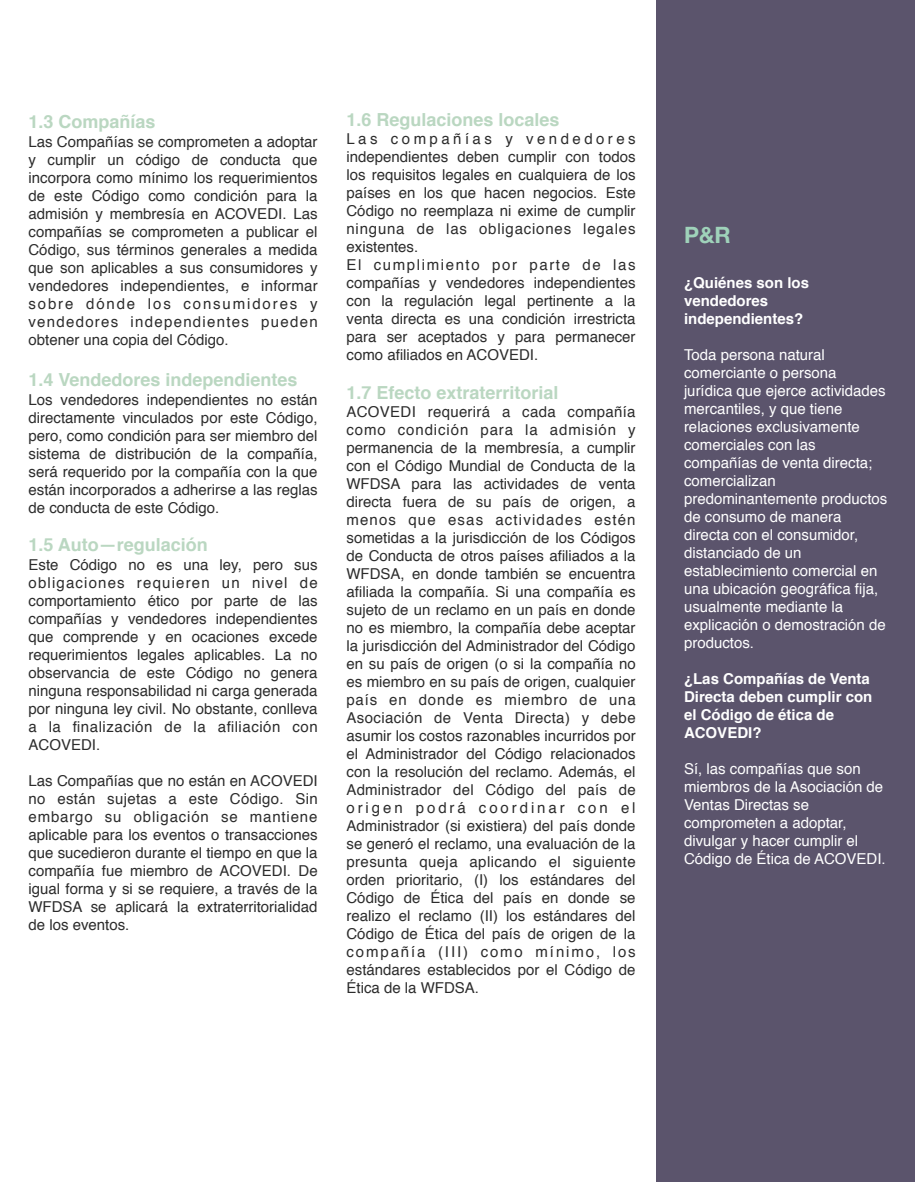
<style>
.page{position:relative;width:915px;height:1182px;background:#fff}
.page>*{position:absolute;margin:0;border:0;box-sizing:border-box;transform-origin:0 0}
.t1{font:700 22.5px "Helvetica Neue";color:#9fd2ba}
.t2{font:700 18px "Helvetica";color:#bad7c1}
.t3{font:15px/18px "Helvetica";color:#2c2c2c;text-align:justify}
.t4{font:15px/18px "Helvetica";color:#fff}
.t5{font:700 15px/18px "Helvetica";color:#fff}
</style>
<div class="page">
<div style="left:657px;top:0;width:258px;height:1182px;background:#5b546c"></div>
<p class="t2" style="left:28px;top:107px;width:129px">1.3 Compañías</p>
<p class="t3" style="left:28px;top:133px;width:291px">Las Compañías se comprometen a adoptar y cumplir un código de conducta que incorpora como mínimo los requerimientos de este Código como condición para la admisión y membresía en ACOVEDI. Las compañías se comprometen a publicar el Código, sus términos generales a medida que son aplicables a sus consumidores y vendedores independientes, e informar sobre dónde los consumidores y vendedores independientes pueden obtener una copia del Código.</p>
<p class="t2" style="left:28px;top:365px;width:271px">1.4 Vendedores independientes</p>
<p class="t3" style="left:28px;top:391px;width:291px">Los vendedores independientes no están directamente vinculados por este Código, pero, como condición para ser miembro del sistema de distribución de la compañía, será requerido por la compañía con la que están incorporados a adherirse a las reglas de conducta de este Código.</p>
<p class="t2" style="left:28px;top:530px;width:181px">1.5 Auto—regulación</p>
<p class="t3" style="left:28px;top:556px;width:291px">Este Código no es una ley, pero sus obligaciones requieren un nivel de comportamiento ético por parte de las compañías y vendedores independientes que comprende y en ocaciones excede requerimientos legales aplicables. La no observancia de este Código no genera ninguna responsabilidad ni carga generada por ninguna ley civil. No obstante, conlleva a la Þnalizaci—n de la aÞliaci—n con ACOVEDI.</p>
<p class="t3" style="left:28px;top:772px;width:291px">Las Compañías que no están en ACOVEDI no están sujetas a este Código. Sin embargo su obligación se mantiene aplicable para los eventos o transacciones que sucedieron durante el tiempo en que la compañía fue miembro de ACOVEDI. De igual forma y si se requiere, a través de la WFDSA se aplicará la extraterritorialidad de los eventos.</p>
<p class="t2" style="left:346px;top:105px;width:215px">1.6 Regulaciones locales</p>
<p class="t3" style="left:346px;top:130px;width:291px;text-align:left">Las compañías y vendedores independientes deben cumplir con todos los requisitos legales en cualquiera de los países en los que hacen negocios. Este Código no reemplaza ni exime de cumplir ninguna de las obligaciones legales existentes.<br>El cumplimiento por parte de las compañías y vendedores independientes con la regulación legal pertinente a la venta directa es una condición irrestricta para ser aceptados y para permanecer como aÞliados en ACOVEDI.</p>
<p class="t2" style="left:346px;top:378px;width:214px">1.7 Efecto extraterritorial</p>
<p class="t3" style="left:346px;top:403px;width:291px">ACOVEDI requerirá a cada compañía como condición para la admisión y permanencia de la membresía, a cumplir con el Código Mundial de Conducta de la WFDSA para las actividades de venta directa fuera de su país de origen, a menos que esas actividades estén sometidas a la jurisdicción de los Códigos de Conducta de otros pa’ses aÞliados a la WFDSA, en donde también se encuentra aÞliada la compa–’a. Si una compa–’a es sujeto de un reclamo en un país en donde no es miembro, la compañía debe aceptar la jurisdicción del Administrador del Código en su país de origen (o si la compañía no es miembro en su país de origen, cualquier país en donde es miembro de una Asociación de Venta Directa) y debe asumir los costos razonables incurridos por el Administrador del Código relacionados con la resolución del reclamo. Además, el Administrador del Código del país de origen podrá coordinar con el Administrador (si existiera) del país donde se generó el reclamo, una evaluación de la presunta queja aplicando el siguiente orden prioritario, (I) los estándares del Código de Ética del país en donde se realizo el reclamo (II) los estándares del Código de Ética del país de origen de la compañía (III) como mínimo, los estándares establecidos por el Código de Ética de la WFDSA.</p>
<h1 class="t1" style="left:684px;top:217px;width:48px">P&amp;R</h1>
<p class="t5" style="left:684px;top:274px;width:127px">¿Quiénes son los vendedores independientes?</p>
<p class="t4" style="left:684px;top:346px;width:205px">Toda persona natural comerciante o persona jurídica que ejerce actividades mercantiles, y que tiene relaciones exclusivamente comerciales con las compañías de venta directa; comercializan predominantemente productos de consumo de manera directa con el consumidor, distanciado de un establecimiento comercial en una ubicaci—n geogr‡Þca Þja, usualmente mediante la explicación o demostración de productos.</p>
<p class="t5" style="left:684px;top:670px;width:190px">¿Las Compañías de Venta<br>Directa deben cumplir con el Código de ética de<br>ACOVEDI?</p>
<p class="t4" style="left:684px;top:760px;width:203px">Sí, las compañías que son miembros de la Asociación de<br>Ventas Directas se comprometen a adoptar, divulgar y hacer cumplir el<br>Código de Ética de ACOVEDI.</p>
</div>
